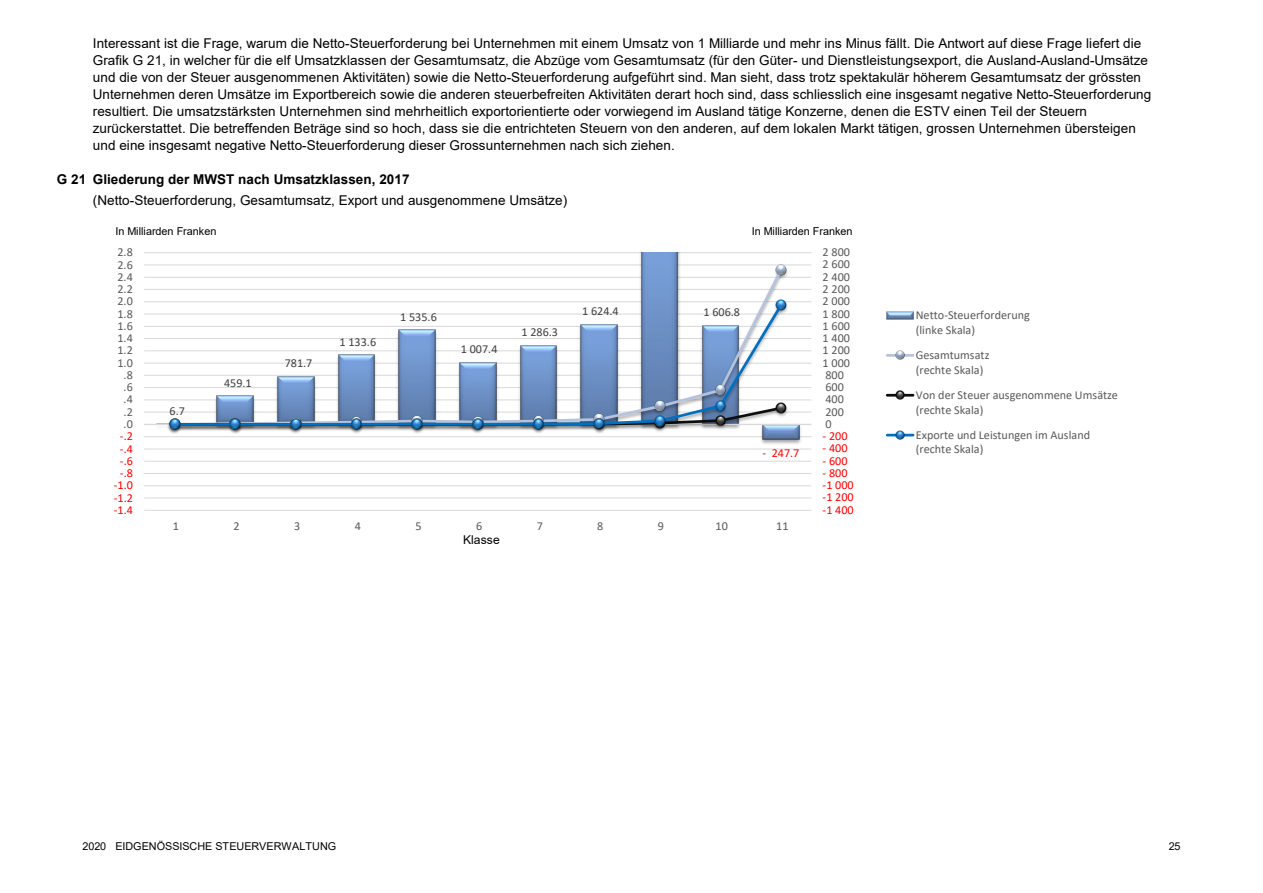
<style>
.page{position:relative;width:1263px;height:893px;background:#fff}
.page>*{position:absolute;margin:0;border:0;box-sizing:border-box;transform-origin:0 0}
.t1{font:13.5px/17px "Arial";letter-spacing:.005em;color:#000}
.t2{font:700 13.5px "Arial";letter-spacing:.005em;color:#000}
.t3{font:12.15px/14.9px "Calibri";color:#595959}
.t4{font:12.15px "Calibri";color:#f00}
.t5{font:12.15px "Calibri";color:#404040}
.t6{font:12.15px "Arial";letter-spacing:.005em;color:#000}
.t7{font:10.8px "Arial";letter-spacing:-.005em;color:#000}
</style>
<div class="page">
<hr style="left:144px;top:448px;width:667px;height:1px;background:#d9d9d9">
<hr style="left:144px;top:461px;width:667px;height:1px;background:#d9d9d9">
<hr style="left:144px;top:473px;width:667px;height:1px;background:#d9d9d9">
<hr style="left:144px;top:485px;width:667px;height:1px;background:#d9d9d9">
<hr style="left:144px;top:497px;width:667px;height:1px;background:#d9d9d9">
<hr style="left:144px;top:510px;width:667px;height:1px;background:#d9d9d9">
<hr style="left:144px;top:436px;width:667px;height:1px;background:#d9d9d9">
<hr style="left:144px;top:411px;width:667px;height:2px;background:#d9d9d9">
<hr style="left:144px;top:399px;width:667px;height:1px;background:#d9d9d9">
<hr style="left:144px;top:387px;width:667px;height:1px;background:#d9d9d9">
<hr style="left:144px;top:375px;width:667px;height:1px;background:#d9d9d9">
<hr style="left:144px;top:363px;width:667px;height:1px;background:#d9d9d9">
<hr style="left:144px;top:350px;width:667px;height:1px;background:#d9d9d9">
<hr style="left:144px;top:338px;width:667px;height:1px;background:#d9d9d9">
<hr style="left:144px;top:326px;width:667px;height:1px;background:#d9d9d9">
<hr style="left:144px;top:313px;width:667px;height:1px;background:#d9d9d9">
<hr style="left:144px;top:301px;width:667px;height:1px;background:#d9d9d9">
<hr style="left:144px;top:289px;width:667px;height:1px;background:#d9d9d9">
<hr style="left:144px;top:277px;width:667px;height:1px;background:#d9d9d9">
<hr style="left:144px;top:264px;width:667px;height:1px;background:#d9d9d9">
<hr style="left:144px;top:252px;width:667px;height:1px;background:#d9d9d9">
<img style="left:760px;top:423px;width:42px;height:21px">
<img style="left:641px;top:253px;width:37px;height:13px">
<img style="left:763px;top:425px;width:36px;height:15px">
<hr style="left:144px;top:424px;width:667px;height:1px;background:#d9d9d9">
<img style="left:169px;top:313px;width:618px;height:120px">
<img style="left:772px;top:264px;width:18px;height:13px">
<img style="left:166px;top:423px;width:18px;height:11px">
<img style="left:226px;top:430px;width:18px;height:4px">
<img style="left:287px;top:430px;width:18px;height:4px">
<img style="left:529px;top:430px;width:18px;height:3px">
<img style="left:590px;top:430px;width:18px;height:3px">
<img style="left:651px;top:432px;width:18px;height:1px">
<img style="left:786px;top:401px;width:4px;height:18px">
<img style="left:711px;top:430px;width:18px;height:2px">
<img style="left:347px;top:430px;width:18px;height:3px">
<img style="left:408px;top:430px;width:18px;height:3px">
<img style="left:469px;top:430px;width:18px;height:3px">
<img style="left:651px;top:430px;width:18px;height:2px">
<img style="left:785px;top:302px;width:5px;height:14px">
<svg style="left:639px;top:266px;width:145px;height:35px"></svg>
<svg style="left:775px;top:265px;width:11px;height:10px"></svg>
<svg style="left:172px;top:301px;width:613px;height:100px"></svg>
<svg style="left:169px;top:401px;width:617px;height:29px"></svg>
<svg style="left:775px;top:300px;width:11px;height:10px"></svg>
<img style="left:886px;top:312px;width:27px;height:7px">
<hr style="left:887px;top:354px;width:26px;height:3px;background:#b6c3dc">
<svg style="left:895px;top:351px;width:9px;height:9px"></svg>
<hr style="left:887px;top:394px;width:26px;height:3px;background:#0d0d0d">
<svg style="left:895px;top:391px;width:9px;height:9px"></svg>
<hr style="left:887px;top:434px;width:26px;height:2px;background:#0070c0">
<svg style="left:895px;top:430px;width:9px;height:10px"></svg>
<p class="t1" style="left:93px;top:35px;width:1060px">Interessant ist die Frage, warum die Netto-Steuerforderung bei Unternehmen mit einem Umsatz von 1 Milliarde und mehr ins Minus fällt. Die Antwort auf diese Frage liefert die Grafik G 21, in welcher für die elf Umsatzklassen der Gesamtumsatz, die Abzüge vom Gesamtumsatz (für den Güter- und Dienstleistungsexport, die Ausland-Ausland-Umsätze und die von der Steuer ausgenommenen Aktivitäten) sowie die Netto-Steuerforderung aufgeführt sind. Man sieht, dass trotz spektakulär höherem Gesamtumsatz der grössten Unternehmen deren Umsätze im Exportbereich sowie die anderen steuerbefreiten Aktivitäten derart hoch sind, dass schliesslich eine insgesamt negative Netto-Steuerforderung resultiert. Die umsatzstärksten Unternehmen sind mehrheitlich exportorientierte oder vorwiegend im Ausland tätige Konzerne, denen die ESTV einen Teil der Steuern zurückerstattet. Die betreffenden Beträge sind so hoch, dass sie die entrichteten Steuern von den anderen, auf dem lokalen Markt tätigen, grossen Unternehmen übersteigen und eine insgesamt negative Netto-Steuerforderung dieser Grossunternehmen nach sich ziehen.</p>
<p class="t2" style="left:57px;top:169px;width:354px">G 21 Gliederung der MWST nach Umsatzklassen, 2017</p>
<p class="t1" style="left:93px;top:192px;width:476px">(Netto-Steuerforderung, Gesamtumsatz, Export und ausgenommene Umsätze)</p>
<p class="t7" style="left:115px;top:224px;width:102px">In Milliarden Franken</p>
<p class="t7" style="left:752px;top:223px;width:102px">In Milliarden Franken</p>
<p class="t3" style="left:117px;top:245px;width:17px">2.8</p>
<p class="t3" style="left:822px;top:244px;width:29px">2 800</p>
<p class="t3" style="left:117px;top:257px;width:17px">2.6</p>
<p class="t3" style="left:822px;top:257px;width:29px">2 600</p>
<p class="t3" style="left:117px;top:269px;width:17px">2.4</p>
<p class="t3" style="left:822px;top:269px;width:29px">2 400</p>
<p class="t3" style="left:117px;top:281px;width:17px">2.2</p>
<p class="t3" style="left:822px;top:281px;width:29px">2 200</p>
<p class="t3" style="left:117px;top:294px;width:17px">2.0</p>
<p class="t3" style="left:822px;top:293px;width:29px">2 000</p>
<p class="t3" style="left:117px;top:306px;width:17px">1.8</p>
<p class="t3" style="left:117px;top:318px;width:17px">1.6</p>
<p class="t3" style="left:117px;top:330px;width:17px">1.4</p>
<p class="t3" style="left:117px;top:343px;width:17px">1.2</p>
<p class="t5" style="left:339px;top:333px;width:38px">1 133.6</p>
<p class="t5" style="left:400px;top:308px;width:38px">1 535.6</p>
<p class="t5" style="left:461px;top:341px;width:38px">1 007.4</p>
<p class="t5" style="left:521px;top:324px;width:38px">1 286.3</p>
<p class="t5" style="left:582px;top:303px;width:38px">1 624.4</p>
<p class="t5" style="left:703px;top:304px;width:38px">1 606.8</p>
<p class="t3" style="left:822px;top:306px;width:29px">1 800</p>
<p class="t3" style="left:822px;top:318px;width:29px">1 600</p>
<p class="t3" style="left:822px;top:330px;width:29px">1 400</p>
<p class="t3" style="left:822px;top:342px;width:29px">1 200</p>
<p class="t3" style="left:117px;top:355px;width:17px">1.0</p>
<p class="t5" style="left:285px;top:355px;width:29px">781.7</p>
<p class="t3" style="left:822px;top:355px;width:29px">1 000</p>
<p class="t3" style="left:124px;top:367px;width:11px">.8</p>
<p class="t3" style="left:124px;top:379px;width:11px">.6</p>
<p class="t5" style="left:224px;top:374px;width:29px">459.1</p>
<p class="t3" style="left:825px;top:367px;width:20px">800</p>
<p class="t3" style="left:825px;top:379px;width:20px">600</p>
<p class="t3" style="left:124px;top:392px;width:11px">.4</p>
<p class="t3" style="left:825px;top:392px;width:20px">400</p>
<p class="t3" style="left:124px;top:404px;width:11px">.2</p>
<p class="t5" style="left:170px;top:402px;width:17px">6.7</p>
<p class="t3" style="left:825px;top:404px;width:20px">200</p>
<p class="t3" style="left:124px;top:416px;width:11px">.0</p>
<p class="t3" style="left:825px;top:416px;width:8px">0</p>
<p class="t4" style="left:120px;top:428px;width:14px">-.2</p>
<p class="t4" style="left:822px;top:428px;width:26px">- 200</p>
<p class="t4" style="left:822px;top:440px;width:26px">- 400</p>
<p class="t4" style="left:120px;top:440px;width:14px">-.4</p>
<p class="t4" style="left:762px;top:445px;width:38px">- 247.7</p>
<p class="t4" style="left:120px;top:452px;width:14px">-.6</p>
<p class="t4" style="left:822px;top:452px;width:26px">- 600</p>
<p class="t4" style="left:120px;top:464px;width:14px">-.8</p>
<p class="t4" style="left:822px;top:464px;width:26px">- 800</p>
<p class="t4" style="left:114px;top:477px;width:21px">-1.0</p>
<p class="t4" style="left:822px;top:477px;width:33px">-1 000</p>
<p class="t4" style="left:114px;top:489px;width:21px">-1.2</p>
<p class="t4" style="left:822px;top:489px;width:33px">-1 200</p>
<p class="t4" style="left:114px;top:501px;width:21px">-1.4</p>
<p class="t4" style="left:822px;top:501px;width:33px">-1 400</p>
<p class="t3" style="left:173px;top:518px;width:8px">1</p>
<p class="t3" style="left:233px;top:518px;width:8px">2</p>
<p class="t3" style="left:294px;top:518px;width:8px">3</p>
<p class="t3" style="left:355px;top:518px;width:8px">4</p>
<p class="t3" style="left:415px;top:518px;width:8px">5</p>
<p class="t3" style="left:476px;top:518px;width:8px">6</p>
<p class="t3" style="left:537px;top:518px;width:8px">7</p>
<p class="t3" style="left:597px;top:518px;width:8px">8</p>
<p class="t3" style="left:658px;top:518px;width:8px">9</p>
<p class="t3" style="left:715px;top:518px;width:14px">10</p>
<p class="t3" style="left:776px;top:518px;width:14px">11</p>
<p class="t6" style="left:463px;top:531px;width:38px">Klasse</p>
<p class="t3" style="left:916px;top:307px;width:116px">Netto-Steuerforderung (linke Skala)</p>
<p class="t3" style="left:916px;top:347px;width:75px">Gesamtumsatz (rechte Skala)</p>
<p class="t3" style="left:916px;top:387px;width:204px">Von der Steuer ausgenommene Umsätze (rechte Skala)</p>
<p class="t3" style="left:916px;top:427px;width:176px">Exporte und Leistungen im Ausland</p>
<p class="t3" style="left:916px;top:442px;width:69px">(rechte Skala)</p>
<p class="t7" style="left:82px;top:838px;width:255px">2020 EIDGENÖSSISCHE STEUERVERWALTUNG</p>
<p class="t7" style="left:1168px;top:838px;width:13px">25</p>
</div>
